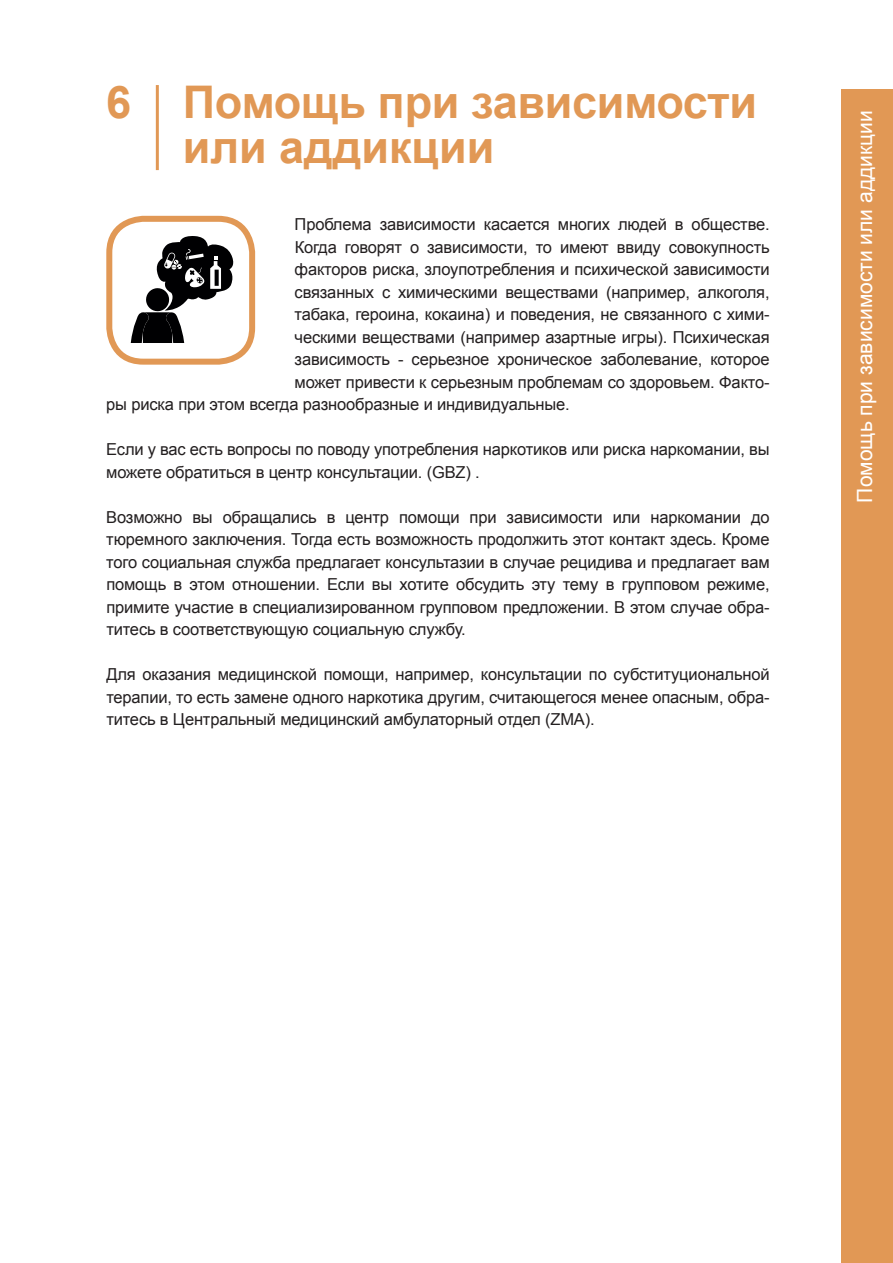
<style>
.page{position:relative;width:893px;height:1263px;background:#fff}
.page>*{position:absolute;margin:0;border:0;box-sizing:border-box;transform-origin:0 0}
.t1{font:700 45px/45px "Arial";letter-spacing:-.01em;color:#e19855}
.t2{font:21px "Arial";color:#fff}
.t3{font:16.5px/22.5px "Arial";letter-spacing:-.01em;color:#231f20;text-align:justify}
</style>
<div class="page">
<div style="left:842px;top:89px;width:51px;height:1174px;background:#e19855"></div>
<hr style="left:156px;top:85px;width:3px;height:85px;background:#e19855">
<div style="left:106px;top:216px;width:149px;height:149px;border:6px solid #e19855;border-radius:34px"></div>
<svg style="left:131px;top:236px;width:103px;height:107px"></svg>
<h1 class="t1" style="left:183px;top:81px;width:576px;text-indent:-76px">6 Помощь при зависимости или аддикции</h1>
<p class="t3" style="left:295px;top:213px;width:476px">Проблема зависимости касается многих людей в обществе.</p>
<p class="t3" style="left:295px;top:236px;width:476px">Когда говорят о зависимости, то имеют ввиду совокупность</p>
<p class="t3" style="left:295px;top:258px;width:476px">факторов риска, злоупотрeбления и психической зависимости</p>
<p class="t3" style="left:295px;top:281px;width:476px">связанных с химическими веществами (например, алкоголя,</p>
<p class="t3" style="left:295px;top:303px;width:476px">табака, героина, кокаина) и поведения, не связанного с хими-</p>
<p class="t3" style="left:295px;top:326px;width:476px">ческими веществами (например азартные игры). Психическая</p>
<p class="t3" style="left:295px;top:348px;width:476px">зависимость - серьезное хроническое заболевание, которое</p>
<p class="t3" style="left:295px;top:371px;width:476px">может привести к серьезным проблемам со здоровьем. Факто-</p>
<p class="t3" style="left:106px;top:393px;width:465px">ры риска при этом всегда разнообразные и индивидуальные.</p>
<p class="t3" style="left:106px;top:438px;width:665px">Если у вас есть вопросы по поводу употребления наркотиков или риска наркомании, вы можете обратиться в центр консультации. (GBZ) .</p>
<p class="t3" style="left:106px;top:506px;width:665px">Возможно вы обращались в центр помощи при зависимости или наркомании до тюремного заключения. Тогда есть возможность продолжить этот контакт здесь. Кроме того социальная служба предлагает консультазии в случае рецидива и предлагает вам помощь в этом отношении. Если вы хотите обсудить эту тему в групповом режиме, примите участие в специализированном групповом предложении. В этом случае обра&shy;титесь в соответствующую социальную службу.</p>
<p class="t3" style="left:106px;top:664px;width:665px">Для оказания медицинской помощи, например, консультации по субституциональной терапии, то есть заменe одного наркотика другим, считающегося менее опасным, обра&shy;титесь в Центральный медицинский амбулаторный отдел (ZMA).</p>
<p class="t2" style="left:851px;top:502px;width:394px;rotate:-90deg">Помощь при зависимости или аддикции</p>
</div>
